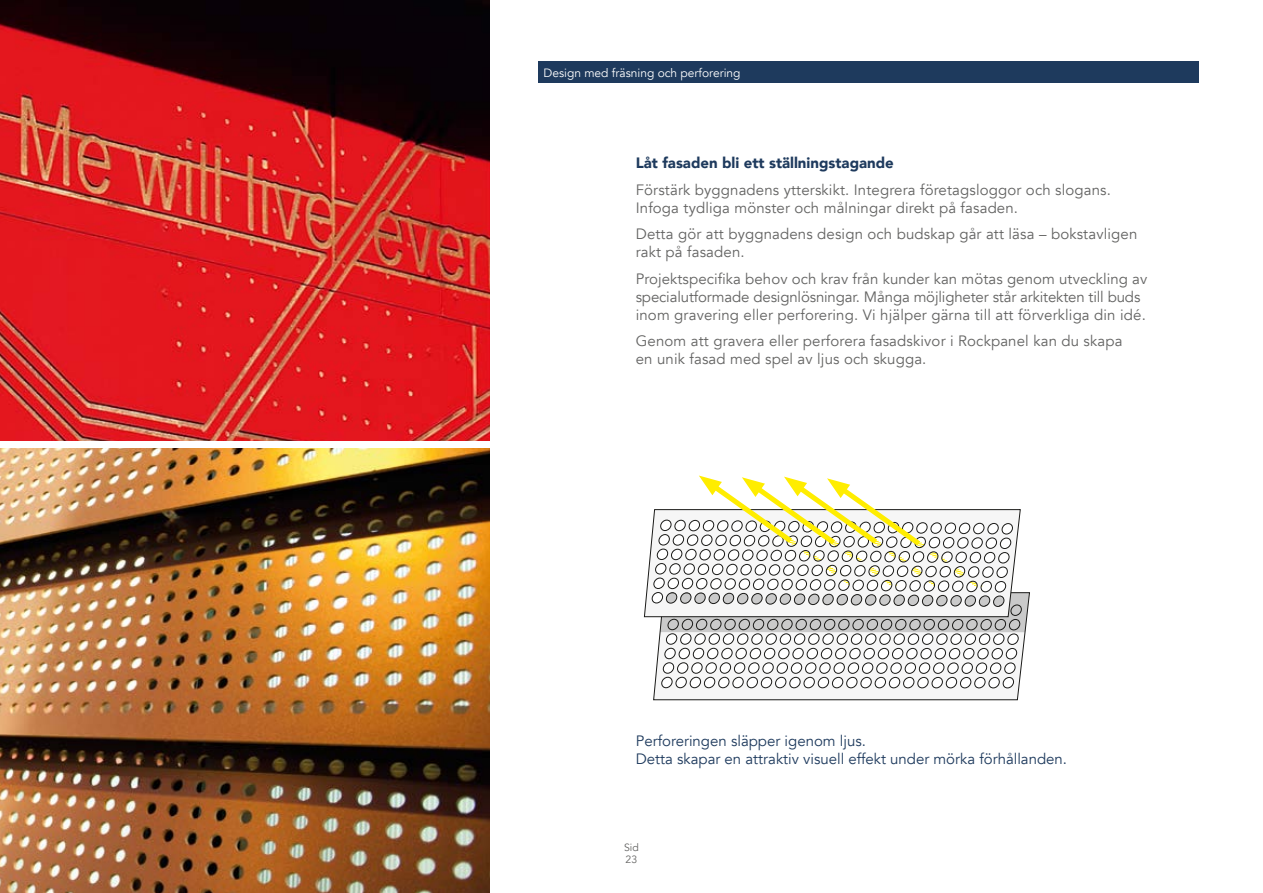
<style>
.page{position:relative;width:1263px;height:893px;background:#fff}
.page>*{position:absolute;margin:0;border:0;box-sizing:border-box;transform-origin:0 0}
.t1{font:15px/18px "Avenir";letter-spacing:.01em;color:#636362}
.t2{font:15px/18px "Avenir";color:#1e3a5d}
.t3{font:900 15px "Avenir";color:#1e3a5d}
.t4{font:12px "Avenir";color:#fff}
.t5{font:10.5px/12.6px "Avenir";color:#636362}
</style>
<div class="page">
<img style="left:0;top:448px;width:489px;height:445px">
<img style="left:0;top:0;width:489px;height:441px">
<svg style="left:643px;top:476px;width:387px;height:225px"></svg>
<div style="left:837px;top:634px;width:11px;height:10px;background:#fff;border-radius:50%"></div>
<div style="left:836px;top:633px;width:12px;height:12px;border:1px solid #1a1a18;border-radius:50%"></div>
<div style="left:851px;top:634px;width:11px;height:10px;background:#fff;border-radius:50%"></div>
<div style="left:851px;top:633px;width:11px;height:12px;border:1px solid #1a1a18;border-radius:50%"></div>
<div style="left:865px;top:634px;width:11px;height:10px;background:#fff;border-radius:50%"></div>
<div style="left:865px;top:633px;width:12px;height:12px;border:1px solid #1a1a18;border-radius:50%"></div>
<div style="left:879px;top:634px;width:11px;height:10px;background:#fff;border-radius:50%"></div>
<div style="left:879px;top:633px;width:12px;height:12px;border:1px solid #1a1a18;border-radius:50%"></div>
<div style="left:894px;top:634px;width:11px;height:10px;background:#fff;border-radius:50%"></div>
<div style="left:893px;top:633px;width:12px;height:12px;border:1px solid #1a1a18;border-radius:50%"></div>
<svg style="left:908px;top:634px;width:11px;height:10px"></svg>
<div style="left:907px;top:633px;width:12px;height:12px;border:1px solid #1a1a18;border-radius:50%"></div>
<div style="left:922px;top:634px;width:11px;height:11px;background:#fff;border-radius:50%"></div>
<div style="left:922px;top:633px;width:11px;height:12px;border:1px solid #1a1a18;border-radius:50%"></div>
<div style="left:936px;top:634px;width:11px;height:11px;background:#fff;border-radius:50%"></div>
<div style="left:936px;top:633px;width:12px;height:12px;border:1px solid #1a1a18;border-radius:50%"></div>
<div style="left:951px;top:634px;width:10px;height:11px;background:#fff;border-radius:50%"></div>
<div style="left:950px;top:633px;width:12px;height:12px;border:1px solid #1a1a18;border-radius:50%"></div>
<svg style="left:965px;top:634px;width:11px;height:11px"></svg>
<div style="left:964px;top:633px;width:12px;height:12px;border:1px solid #1a1a18;border-radius:50%"></div>
<div style="left:979px;top:634px;width:11px;height:11px;background:#fff;border-radius:50%"></div>
<div style="left:979px;top:633px;width:11px;height:12px;border:1px solid #1a1a18;border-radius:50%"></div>
<div style="left:993px;top:634px;width:11px;height:11px;background:#fff;border-radius:50%"></div>
<div style="left:993px;top:633px;width:12px;height:12px;border:1px solid #1a1a18;border-radius:50%"></div>
<div style="left:1007px;top:634px;width:11px;height:11px;background:#fff;border-radius:50%"></div>
<div style="left:1007px;top:633px;width:12px;height:12px;border:1px solid #1a1a18;border-radius:50%"></div>
<div style="left:538px;top:62px;width:661px;height:21px;background:#1e3a5d"></div>
<p class="t4" style="left:543px;top:66px;width:199px">Design med fräsning och perforering</p>
<p class="t3" style="left:636px;top:150px;width:260px">Låt fasaden bli ett ställningstagande</p>
<p class="t1" style="left:636px;top:181px;width:477px">Förstärk byggnadens ytterskikt. Integrera företagsloggor och slogans.<br>Infoga tydliga mönster och målningar direkt på fasaden.</p>
<p class="t1" style="left:636px;top:225px;width:503px">Detta gör att byggnadens design och budskap går att läsa – bokstavligen rakt på fasaden.</p>
<p class="t1" style="left:636px;top:270px;width:513px">Projektspecifika behov och krav från kunder kan mötas genom utveckling av specialutformade designlösningar. Många möjligheter står arkitekten till buds inom gravering eller perforering. Vi hjälper gärna till att förverkliga din idé.</p>
<p class="t1" style="left:636px;top:332px;width:488px">Genom att gravera eller perforera fasadskivor i Rockpanel kan du skapa en unik fasad med spel av ljus och skugga.</p>
<p class="t2" style="left:636px;top:732px;width:433px">Perforeringen släpper igenom ljus.<br>Detta skapar en attraktiv visuell effekt under mörka förhållanden.</p>
<p class="t5" style="left:624px;top:841px;width:16px">Sid<br>23</p>
</div>
